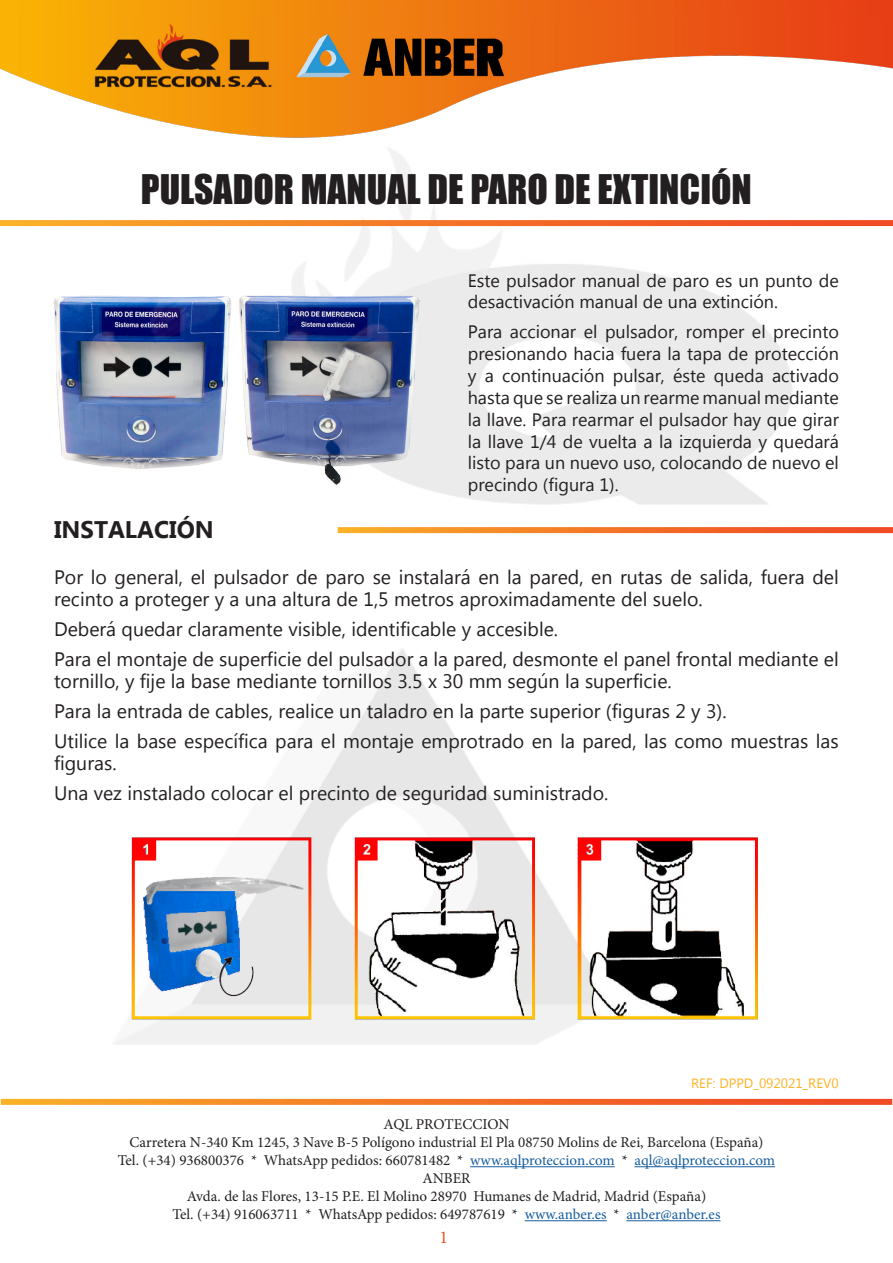
<style>
.page{position:relative;width:893px;height:1263px;background:#fff}
.page>*{position:absolute;margin:0;border:0;box-sizing:border-box;transform-origin:0 0}
.t1{font:37.5px "Impact";color:#231f20}
.t2{font:700 24px "Microsoft New Tai Lue";color:#231f20}
.t3{font:19.5px/30px "Microsoft New Tai Lue";color:#231f20}
.t4{font:18px/21.8px "Microsoft New Tai Lue";color:#231f20}
.t5{font:18px "Minion Pro";color:#f05126}
.t6{font:15px/18px "Minion Pro";color:#231f20;text-align:center}
.t7{font:13.5px "Microsoft New Tai Lue";color:#fcb325}
.s1{color:#175d9e}
</style>
<div class="page">
<svg style="left:1px;top:1099px;width:891px;height:6px;background:#f4792a"></svg>
<hr style="left:470px;top:1166px;width:145px;height:1px;background:#175d9e">
<hr style="left:634px;top:1166px;width:141px;height:1px;background:#175d9e">
<hr style="left:525px;top:1220px;width:82px;height:1px;background:#175d9e">
<hr style="left:626px;top:1220px;width:94px;height:1px;background:#175d9e">
<svg style="left:0;top:220px;width:893px;height:6px;background:#f47729"></svg>
<img style="left:0;top:0;width:893px;height:149px">
<svg style="left:338px;top:527px;width:555px;height:6px;background:#f4782a"></svg>
<img style="left:53px;top:295px;width:179px;height:175px">
<img style="left:238px;top:293px;width:184px;height:196px">
<img style="left:127px;top:830px;width:631px;height:195px">
<h1 class="t1" style="left:141px;top:160px;width:612px">PULSADOR MANUAL DE PARO DE EXTINCIÓN</h1>
<p class="t2" style="left:54px;top:516px;width:161px">INSTALACIÓN</p>
<p class="t4" style="left:468px;top:271px;width:373px">Este pulsador manual de paro es un punto de desactivación manual de una extinción.</p>
<p class="t4" style="left:468px;top:323px;width:373px;text-align:justify">Para accionar el pulsador, romper el precinto presionando hacia fuera la tapa de protección y a continuación pulsar, éste queda activado hasta que se realiza un rearme manual mediante la llave. Para rearmar el pulsador hay que girar la llave 1/4 de vuelta a la izquierda y quedará listo para un nuevo uso, colocando de nuevo el precindo (figura 1).</p>
<p class="t3" style="left:54px;top:568px;width:786px;line-height:21.9px">Por lo general, el pulsador de paro se instalará en la pared, en rutas de salida, fuera del recinto a proteger y a una altura de 1,5 metros aproximadamente del suelo.</p>
<p class="t3" style="left:54px;top:615px;width:786px">Deberá quedar claramente visible, identificable y accesible.<br>Para el montaje de superficie del pulsador a la pared, desmonte el panel frontal mediante el</p>
<p class="t3" style="left:54px;top:667px;width:786px">tornillo, y fije la base mediante tornillos 3.5 x 30 mm según la superficie.<br>Para la entrada de cables, realice un taladro en la parte superior (figuras 2 y 3).<br>Utilice la base específica para el montaje emprotrado en la pared, las como muestras las</p>
<p class="t3" style="left:54px;top:749px;width:556px">figuras.<br>Una vez instalado colocar el precinto de seguridad suministrado.</p>
<p class="t7" style="left:691px;top:1075px;width:149px">REF: DPPD_092021_REV0</p>
<p class="t6" style="left:118px;top:1115px;width:659px">AQL PROTECCION<br>Carretera N-340 Km 1245, 3 Nave B-5 Polígono industrial El Pla 08750 Molins de Rei, Barcelona (España)<br>Tel. (+34) 936800376 * WhatsApp pedidos: 660781482 * <span class="s1">www.aqlproteccion.com</span> * <span class="s1">aql@aqlproteccion.com </span>ANBER<br>Avda. de las Flores, 13-15 P.E. El Molino 28970 Humanes de Madrid, Madrid (España)<br>Tel. (+34) 916063711 * WhatsApp pedidos: 649787619 * <span class="s1">www.anber.es</span> * <span class="s1">anber@anber.es</span></p>
<p class="t5" style="left:439px;top:1225px;width:10px">1</p>
</div>
